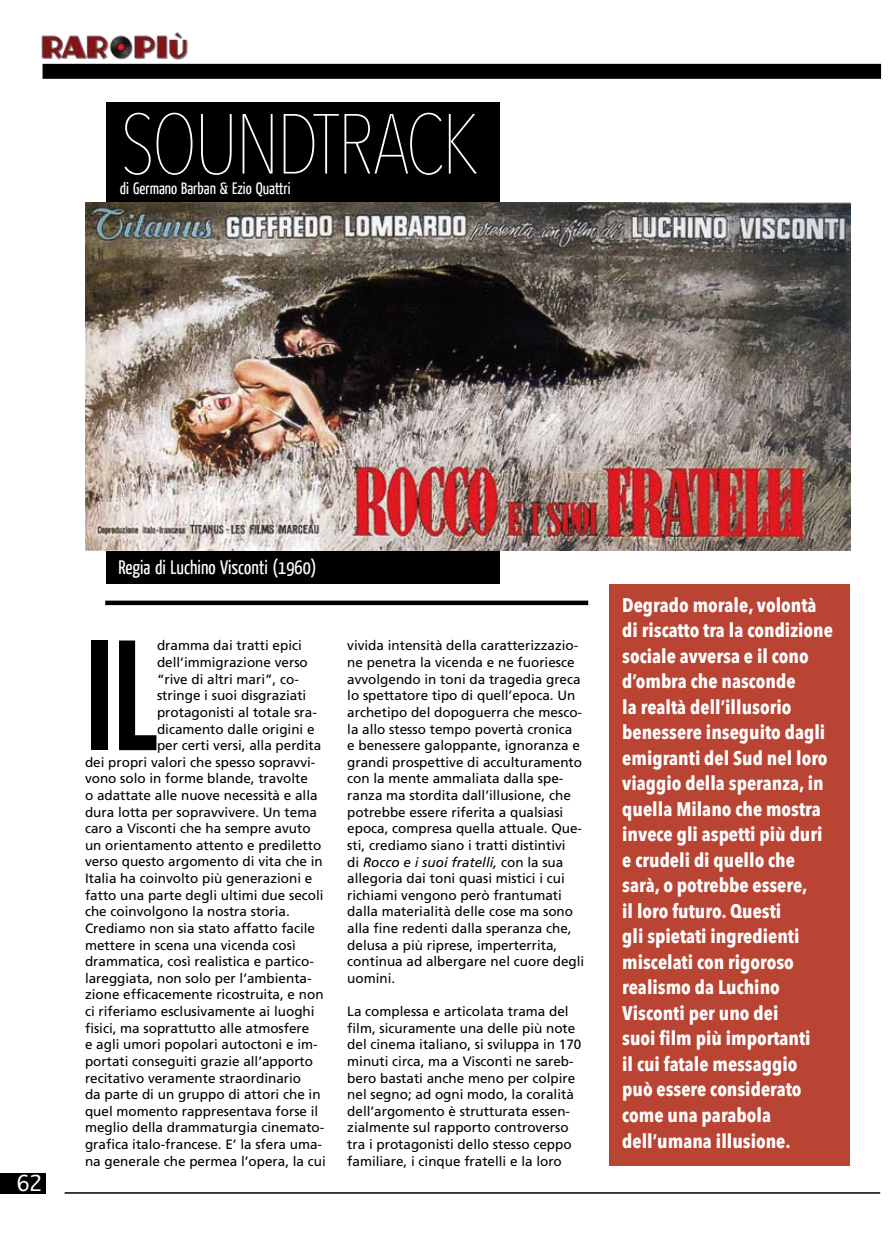
<style>
.page{position:relative;width:893px;height:1234px;background:#fff}
.page>*{position:absolute;margin:0;border:0;box-sizing:border-box;transform-origin:0 0}
.t1{font:149.1px "League Gothic";color:#000}
.t2{font:200 condensed 84px "Avenir Next LT Pro";letter-spacing:-.04em;color:#fff}
.t3{font:21px "Monaco";color:#fff}
.t4{font:700 condensed 19.5px/25.5px "Avenir Next LT Pro";color:#fff}
.t5{font:19.5px "Yanone Kaffeesatz";color:#fff}
.t6{font:16.5px "Yanone Kaffeesatz";color:#fff}
.t7{font:13.5px/16.6px "Frutiger";color:#000}
.s1{font-style:italic}
</style>
<div class="page">
<hr style="left:65px;top:1191px;width:815px;height:2px;background:#000">
<div style="left:0;top:1172px;width:46px;height:21px;background:#000"></div>
<div style="left:106px;top:102px;width:394px;height:482px;background:#000"></div>
<div style="left:43px;top:64px;width:838px;height:15px;background:#000"></div>
<img style="left:41px;top:32px;width:147px;height:28px">
<img style="left:85px;top:203px;width:765px;height:347px">
<div style="left:105px;top:600px;width:483px;height:5px;background:#000"></div>
<div style="left:609px;top:584px;width:241px;height:581px;background:#b94433"></div>
<h2 class="t2" style="left:120px;top:94px;width:360px">SOUNDTRACK</h2>
<p class="t6" style="left:120px;top:178px;width:172px">di Germano Barban &amp; Ezio Quattri</p>
<h3 class="t3" style="left:17px;top:1170px;width:27px">62</h3>
<h3 class="t5" style="left:118px;top:555px;width:200px">Regia di Luchino Visconti (1960)</h3>
<h1 class="t1" style="left:85px;top:608px;width:73px">IL</h1>
<p class="t7" style="left:157px;top:637px;width:146px">dramma dai tratti epici</p>
<p class="t7" style="left:157px;top:653px;width:152px">dell’immigrazione verso</p>
<p class="t7" style="left:157px;top:670px;width:143px">“rive di altri mari”, co-</p>
<p class="t7" style="left:157px;top:687px;width:151px">stringe i suoi disgraziati</p>
<p class="t7" style="left:157px;top:703px;width:161px">protagonisti al totale sra-</p>
<p class="t7" style="left:157px;top:720px;width:159px">dicamento dalle origini e</p>
<p class="t7" style="left:157px;top:736px;width:166px">per certi versi, alla perdita</p>
<p class="t7" style="left:85px;top:753px;width:232px">dei propri valori che spesso sopravvi-</p>
<p class="t7" style="left:85px;top:770px;width:224px">vono solo in forme blande, travolte</p>
<p class="t7" style="left:85px;top:786px;width:234px">o adattate alle nuove necessità e alla</p>
<p class="t7" style="left:85px;top:803px;width:233px">dura lotta per sopravvivere. Un tema</p>
<p class="t7" style="left:85px;top:819px;width:227px">caro a Visconti che ha sempre avuto</p>
<p class="t7" style="left:85px;top:836px;width:238px">un orientamento attento e prediletto</p>
<p class="t7" style="left:85px;top:853px;width:239px">verso questo argomento di vita che in</p>
<p class="t7" style="left:85px;top:869px;width:229px">Italia ha coinvolto più generazioni e</p>
<p class="t7" style="left:85px;top:886px;width:240px">fatto una parte degli ultimi due secoli</p>
<p class="t7" style="left:85px;top:903px;width:206px">che coinvolgono la nostra storia.</p>
<p class="t7" style="left:85px;top:919px;width:232px">Crediamo non sia stato affatto facile</p>
<p class="t7" style="left:85px;top:936px;width:212px">mettere in scena una vicenda così</p>
<p class="t7" style="left:85px;top:952px;width:230px">drammatica, così realistica e partico-</p>
<p class="t7" style="left:85px;top:969px;width:228px">lareggiata, non solo per l’ambienta-</p>
<p class="t7" style="left:85px;top:986px;width:240px">zione efficacemente ricostruita, e non</p>
<p class="t7" style="left:85px;top:1002px;width:231px">ci riferiamo esclusivamente ai luoghi</p>
<p class="t7" style="left:85px;top:1019px;width:226px">fisici, ma soprattutto alle atmosfere</p>
<p class="t7" style="left:85px;top:1035px;width:234px">e agli umori popolari autoctoni e im-</p>
<p class="t7" style="left:85px;top:1052px;width:230px">portati conseguiti grazie all’apporto</p>
<p class="t7" style="left:85px;top:1069px;width:218px">recitativo veramente straordinario</p>
<p class="t7" style="left:85px;top:1085px;width:237px">da parte di un gruppo di attori che in</p>
<p class="t7" style="left:85px;top:1102px;width:235px">quel momento rappresentava forse il</p>
<p class="t7" style="left:85px;top:1118px;width:241px">meglio della drammaturgia cinemato-</p>
<p class="t7" style="left:85px;top:1135px;width:239px">grafica italo-francese. E’ la sfera uma-</p>
<p class="t7" style="left:85px;top:1152px;width:242px">na generale che permea l’opera, la cui</p>
<p class="t7" style="left:347px;top:637px;width:239px">vivida intensità della caratterizzazio&shy;ne penetra la vicenda e ne fuoriesce avvolgendo in toni da tragedia greca lo spettatore tipo di quell’epoca. Un archetipo del dopoguerra che mesco&shy;la allo stesso tempo povertà cronica<br>e benessere galoppante, ignoranza e grandi prospettive di acculturamento con la mente ammaliata dalla spe&shy;ranza ma stordita dall’illusione, che potrebbe essere riferita a qualsiasi epoca, compresa quella attuale. Que&shy;sti, crediamo siano i tratti distintivi<br>di <span class="s1">Rocco e i suoi fratelli,</span> con la sua allegoria dai toni quasi mistici i cui richiami vengono però frantumati dalla materialità delle cose ma sono alla fine redenti dalla speranza che, delusa a più riprese, imperterrita, continua ad albergare nel cuore degli uomini.</p>
<p class="t7" style="left:347px;top:1002px;width:236px">La complessa e articolata trama del film, sicuramente una delle più note del cinema italiano, si sviluppa in 170 minuti circa, ma a Visconti ne sareb&shy;bero bastati anche meno per colpire nel segno; ad ogni modo, la coralità dell’argomento è strutturata essen&shy;zialmente sul rapporto controverso tra i protagonisti dello stesso ceppo familiare, i cinque fratelli e la loro</p>
<p class="t4" style="left:622px;top:591px;width:212px">Degrado morale, volontà di riscatto tra la condizione sociale avversa e il cono d’ombra che nasconde<br>la realtà dell’illusorio benessere inseguito dagli emigranti del Sud nel loro viaggio della speranza, in quella Milano che mostra invece gli aspetti più duri e crudeli di quello che sarà, o potrebbe essere,<br>il loro futuro. Questi<br>gli spietati ingredienti miscelati con rigoroso realismo da Luchino<br>Visconti per uno dei<br>suoi film più importanti<br>il cui fatale messaggio<br>può essere considerato come una parabola dell’umana illusione.</p>
</div>
